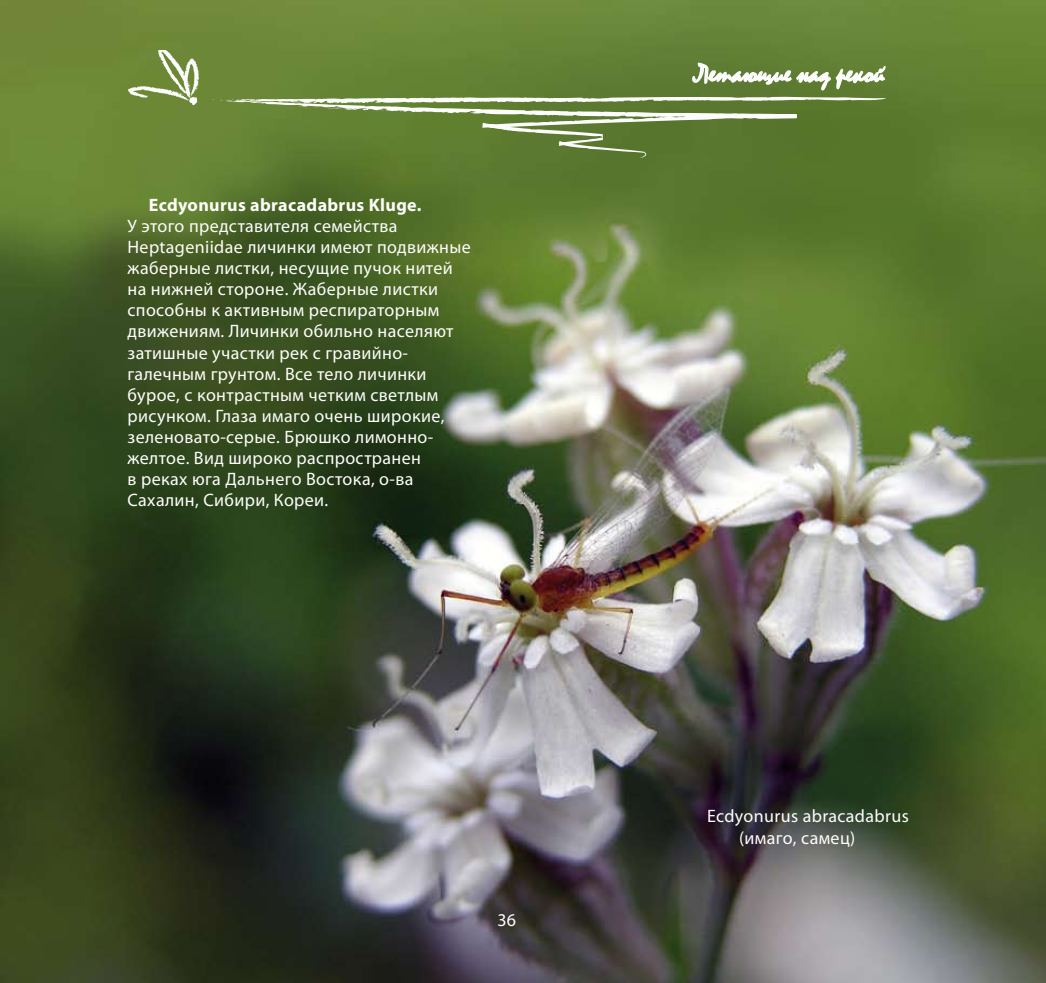
<style>
.page{position:relative;width:1046px;height:983px;background:#fff}
.page>*{position:absolute;margin:0;border:0;box-sizing:border-box;transform-origin:0 0}
.t1{font:27px "Mistral";color:#fff}
.t2{font:18px/21px "Myriad Pro";letter-spacing:.02em;color:#fdfdfa}
.t3{font:700 18px "Myriad Pro";letter-spacing:.02em;color:#fdfdfa}
.t4{font:18px "Myriad Pro";color:#fff}
</style>
<div class="page">
<img style="left:0;top:0;width:1046px;height:982px">
<svg style="left:128px;top:50px;width:71px;height:57px"></svg>
<svg style="left:211px;top:50px;width:676px;height:108px;background:#6e8944"></svg>
<p class="t3" style="left:149px;top:193px;width:274px">Ecdyonurus abracadabrus Kluge.</p>
<p class="t2" style="left:128px;top:215px;width:345px">У этого представителя семейства Heptageniidae личинки имеют подвижные жаберные листки, несущие пучок нитей на нижней стороне. Жаберные листки способны к активным респираторным движениям. Личинки обильно населяют затишные участки рек с гравийно&shy;галечным грунтом. Все тело личинки бурое, с контрастным четким светлым рисунком. Глаза имаго очень широкие, зеленовато-серые. Брюшко лимонно&shy;желтое. Вид широко распространен<br>в реках юга Дальнего Востока, о-ва Сахалин, Сибири, Кореи.</p>
<p class="t4" style="left:497px;top:908px;width:20px">36</p>
<h1 class="t1" style="left:694px;top:57px;width:192px">Летающие над рекой</h1>
<p class="t2" style="left:739px;top:804px;width:171px;line-height:21.6px;text-indent:-32px">Ecdyonurus abracadabrus (имаго, самец)</p>
</div>
